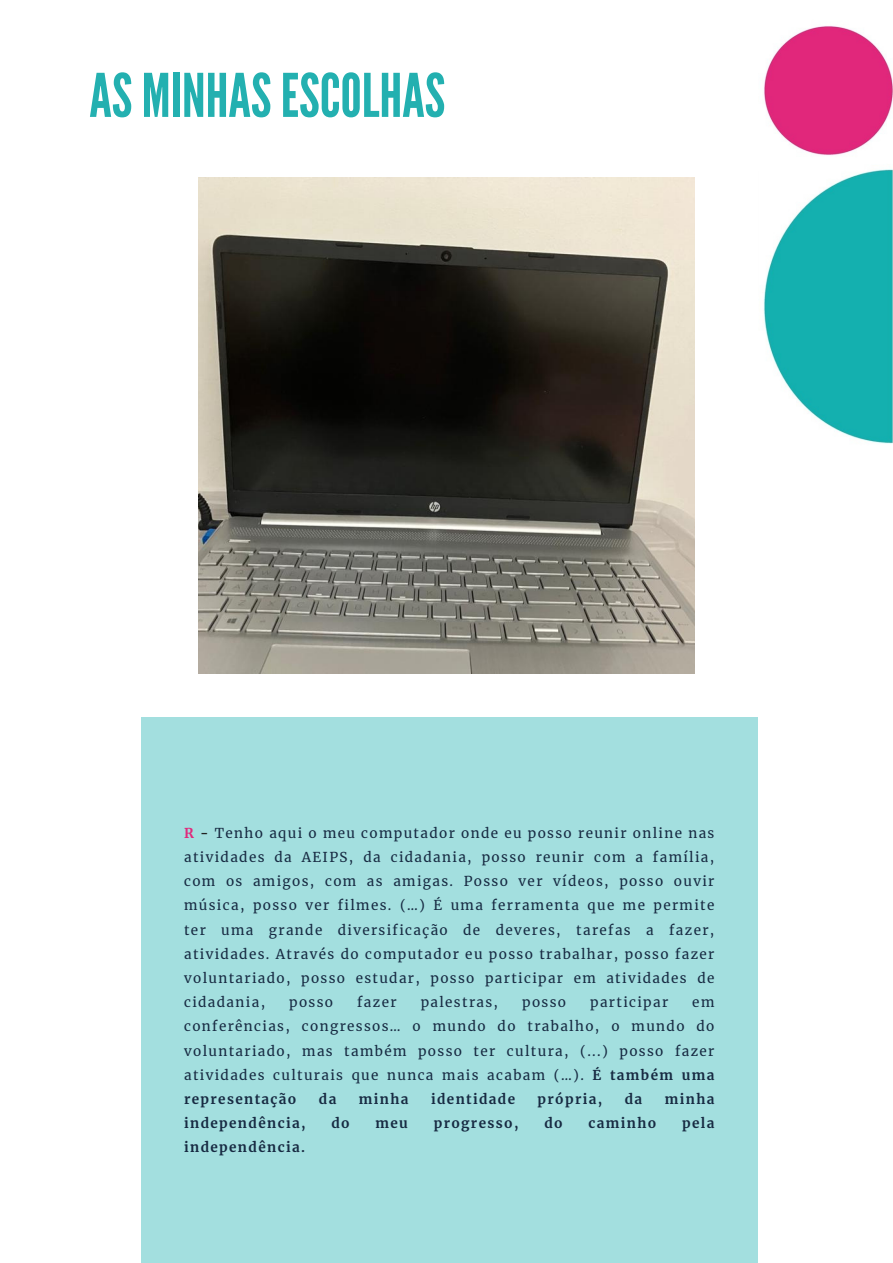
<style>
.page{position:relative;width:893px;height:1263px;background:#fff}
.page>*{position:absolute;margin:0;border:0;box-sizing:border-box;transform-origin:0 0}
.t1{font:60px "League Gothic";color:#23b0b0}
.t2{font:13.5px/24.2px "Merriweather";letter-spacing:.1em;color:#172a42;text-align:justify}
.t3{font:700 13.5px "Merriweather";letter-spacing:.1em;color:#172a42}
.s1{font-weight:700;color:#e0297b}
.s2{font-weight:700;color:#212121}
.s3{font-weight:700}
</style>
<div class="page">
<div style="left:142px;top:718px;width:616px;height:545px;background:#a3dfdf"></div>
<img style="left:763px;top:26px;width:130px;height:418px">
<img style="left:199px;top:178px;width:495px;height:495px">
<p class="t1" style="left:89px;top:61px;width:357px">AS MINHASESCOLHAS</p>
<p class="t2" style="left:184px;top:821px;width:532px"><span class="s1">R</span> <span class="s2">-</span> Tenho aqui o meu computador onde eu posso reunir online nas atividades da AEIPS, da cidadania, posso reunir com a família, com os amigos, com as amigas. Posso ver vídeos, posso ouvir música, posso ver filmes. (…) É uma ferramenta que me permite ter uma grande diversificação de deveres, tarefas a fazer, atividades. Através do computador eu posso trabalhar, posso fazer voluntariado, posso estudar, posso participar em atividades de cidadania,</p>
<p class="t2" style="left:289px;top:990px;width:45px">posso</p>
<p class="t2" style="left:357px;top:990px;width:41px">fazer</p>
<p class="t2" style="left:421px;top:990px;width:79px">palestras,</p>
<p class="t2" style="left:522px;top:990px;width:45px">posso</p>
<p class="t2" style="left:590px;top:990px;width:80px">participar</p>
<p class="t2" style="left:184px;top:990px;width:532px;text-indent:508px">em conferências, congressos… o mundo do trabalho, o mundo do voluntariado, mas também posso ter cultura, (...) posso fazer atividades culturais que nunca mais acabam (…). <span class="s3">É também uma representação</span></p>
<p class="t3" style="left:319px;top:1091px;width:19px">da</p>
<p class="t3" style="left:359px;top:1091px;width:51px">minha</p>
<p class="t3" style="left:431px;top:1091px;width:86px">identidade</p>
<p class="t3" style="left:537px;top:1091px;width:66px">própria,</p>
<p class="t3" style="left:625px;top:1091px;width:19px">da</p>
<p class="t3" style="left:665px;top:1091px;width:51px">minha</p>
<p class="t3" style="left:184px;top:1115px;width:123px">independência,</p>
<p class="t3" style="left:331px;top:1115px;width:20px">do</p>
<p class="t3" style="left:375px;top:1115px;width:34px">meu</p>
<p class="t3" style="left:434px;top:1115px;width:86px">progresso,</p>
<p class="t3" style="left:544px;top:1115px;width:20px">do</p>
<p class="t3" style="left:588px;top:1115px;width:69px">caminho</p>
<p class="t3" style="left:682px;top:1115px;width:34px">pela</p>
<p class="t3" style="left:184px;top:1139px;width:122px">independência.</p>
</div>
